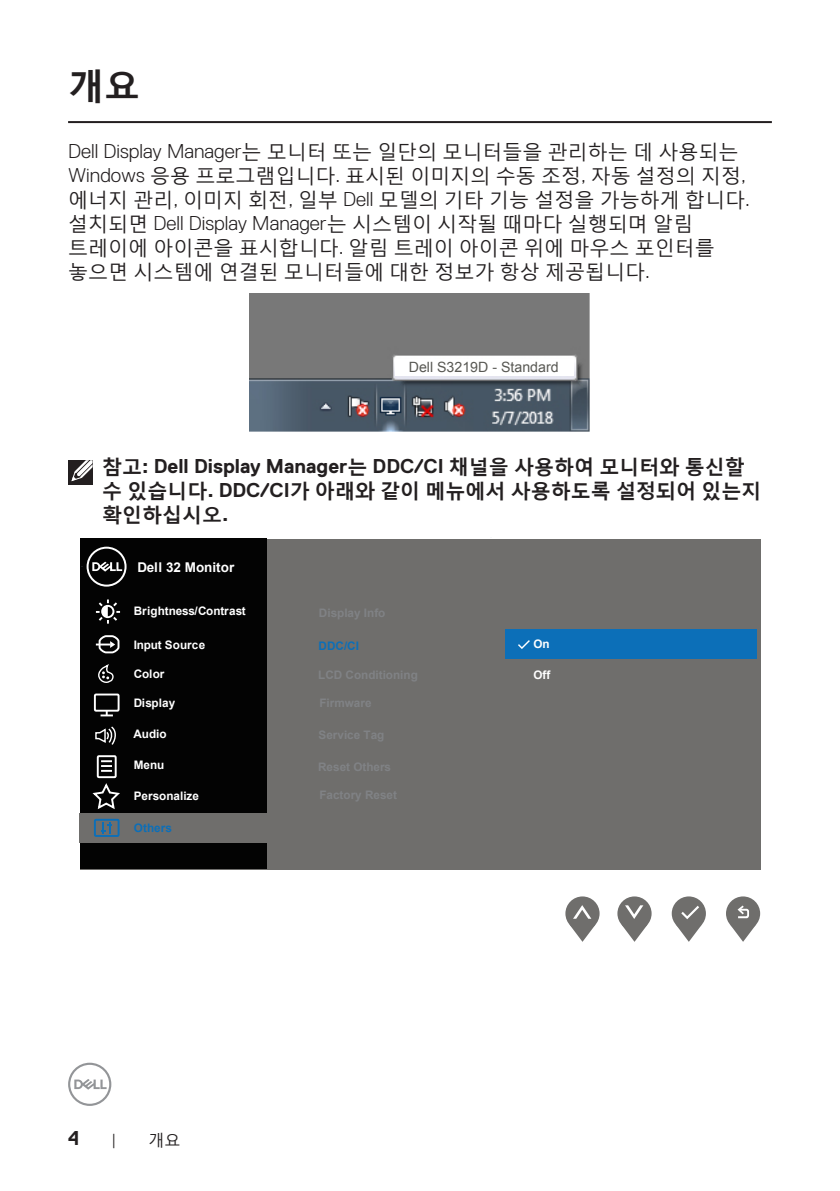
<style>
.page{position:relative;width:840px;height:1191px;background:#fff}
.page>*{position:absolute;margin:0;border:0;box-sizing:border-box;transform-origin:0 0}
.Head_1{font:700 36px "Malgun Gothic";color:#231f20}
.Paragraph{font:20px/24px "Malgun Gothic";color:#231f20}
.Note{font:700 20px/24px "Malgun Gothic";color:#231f20}
.pages{font:700 20px "Dell Replica";color:#231f20}
.pages-2{font:16px "Malgun Gothic";color:#231f20}
.pages-3{font:300 16px "Dell Replica";color:#231f20}
.t1{font:14.2px "Arial";color:#585853}
.t2{font:700 13.4px "Arial";color:#fff}
.t3{font:700 11.8px "Arial";color:#fff}
.t4{font:700 11.8px "Arial";color:#808285}
.t5{font:700 11.8px "Arial";color:#0c6fb8}
.s1{font-family:"Dell Replica";font-weight:300}
.s2{font-family:"Dell Replica"}
</style>
<div class="page">
<svg style="left:68px;top:1062px;width:43px;height:44px"></svg>
<hr style="left:68px;top:121px;width:703px;height:2px;background:#231f20">
<img style="left:249px;top:293px;width:341px;height:138px">
<div style="left:395px;top:359px;width:178px;height:17px;background:#fff"></div>
<div style="left:80px;top:539px;width:680px;height:330px;background:#6f6e6c"></div>
<div style="left:80px;top:538px;width:186px;height:331px;background:#030303"></div>
<div style="left:79px;top:813px;width:189px;height:29px;background:#6f6e6c"></div>
<div style="left:565px;top:896px;width:34px;height:34px;background:#6f6e6c;border-radius:50%"></div>
<svg style="left:569px;top:924px;width:26px;height:17px"></svg>
<div style="left:617px;top:896px;width:34px;height:34px;background:#6f6e6c;border-radius:50%"></div>
<div style="left:671px;top:896px;width:34px;height:34px;background:#6f6e6c;border-radius:50%"></div>
<div style="left:725px;top:896px;width:34px;height:34px;background:#6f6e6c;border-radius:50%"></div>
<svg style="left:729px;top:924px;width:26px;height:17px"></svg>
<svg style="left:573px;top:905px;width:18px;height:13px"></svg>
<svg style="left:621px;top:905px;width:26px;height:36px"></svg>
<svg style="left:86px;top:546px;width:40px;height:40px"></svg>
<div style="left:94px;top:693px;width:25px;height:19px;border:2px solid #fff;border-radius:2px"></div>
<svg style="left:100px;top:710px;width:13px;height:6px"></svg>
<svg style="left:95px;top:664px;width:18px;height:32px"></svg>
<div style="left:97px;top:755px;width:20px;height:23px;border:2px solid #fff;border-radius:2px"></div>
<svg style="left:101px;top:760px;width:11px;height:12px"></svg>
<svg style="left:92px;top:783px;width:28px;height:27px"></svg>
<svg style="left:95px;top:726px;width:21px;height:19px"></svg>
<svg style="left:96px;top:635px;width:24px;height:19px"></svg>
<svg style="left:96px;top:599px;width:24px;height:24px"></svg>
<div style="left:504px;top:629px;width:252px;height:30px;background:#0c6fb8"></div>
<svg style="left:518px;top:640px;width:12px;height:9px"></svg>
<svg style="left:737px;top:905px;width:11px;height:13px"></svg>
<svg style="left:675px;top:903px;width:26px;height:38px"></svg>
<svg style="left:101px;top:822px;width:11px;height:12px"></svg>
<div style="left:94px;top:818px;width:25px;height:19px;border:2px solid #0c6fb8;border-radius:2px"></div>
<div style="left:68px;top:460px;width:24px;height:24px;background:#231f20"></div>
<svg style="left:71px;top:460px;width:22px;height:22px"></svg>
<p class="Head_1" style="left:68px;top:63px;width:73px">개요</p>
<p class="Paragraph" style="left:68px;top:139px;width:682px"><span class="s1">Dell Display Manager</span>는 모니터 또는 일단의 모니터들을 관리하는 데 사용되는 <span class="s1">Windows</span> 응용 프로그램입니다<span class="s1">.</span> 표시된 이미지의 수동 조정<span class="s1">,</span> 자동 설정의 지정<span class="s1">, </span>에너지 관리<span class="s1">,</span> 이미지 회전<span class="s1">,</span> 일부 <span class="s1">Dell</span> 모델의 기타 기능 설정을 가능하게 합니다<span class="s1">. </span>설치되면 <span class="s1">Dell Display Manager</span>는 시스템이 시작될 때마다 실행되며 알림 트레이에 아이콘을 표시합니다<span class="s1">.</span> 알림 트레이 아이콘 위에 마우스 포인터를 놓으면 시스템에 연결된 모니터들에 대한 정보가 항상 제공됩니다<span class="s1">.</span></p>
<p class="t1" style="left:408px;top:358px;width:151px">Dell S3219D - Standard</p>
<p class="Note" style="left:102px;top:453px;width:660px">참고<span class="s2">: Dell Display Manager</span>는 <span class="s2">DDC/CI</span> 채널을 사용하여 모니터와 통신할 수 있습니다<span class="s2">. DDC/CI</span>가 아래와 같이 메뉴에서 사용하도록 설정되어 있는지 확인하십시오<span class="s2">.</span></p>
<p class="t2" style="left:137px;top:558px;width:98px">Dell 32 Monitor</p>
<p class="t3" style="left:134px;top:603px;width:113px">Brightness/Contrast</p>
<p class="t3" style="left:134px;top:636px;width:73px">Input Source</p>
<p class="t3" style="left:134px;top:666px;width:32px">Color</p>
<p class="t3" style="left:134px;top:695px;width:43px">Display</p>
<p class="t3" style="left:133px;top:726px;width:35px">Audio</p>
<p class="t3" style="left:134px;top:757px;width:32px">Menu</p>
<p class="t3" style="left:134px;top:788px;width:67px">Personalize</p>
<p class="t5" style="left:134px;top:820px;width:40px">Others</p>
<p class="t4" style="left:319px;top:604px;width:68px">Display Info</p>
<p class="t5" style="left:318px;top:637px;width:42px">DDC/CI</p>
<p class="t4" style="left:318px;top:667px;width:101px">LCD Conditioning</p>
<p class="t4" style="left:319px;top:695px;width:54px">Firmware</p>
<p class="t4" style="left:318px;top:727px;width:67px">Service Tag</p>
<p class="t4" style="left:318px;top:759px;width:74px">Reset Others</p>
<p class="t4" style="left:319px;top:787px;width:79px">Factory Reset</p>
<p class="t3" style="left:533px;top:636px;width:18px">On</p>
<p class="t3" style="left:533px;top:667px;width:18px">Off</p>
<p class="pages" style="left:68px;top:1126px;width:13px">4</p>
<p class="pages-3" style="left:111px;top:1130px;width:6px">|</p>
<p class="pages-2" style="left:148px;top:1129px;width:33px">개요</p>
</div>
